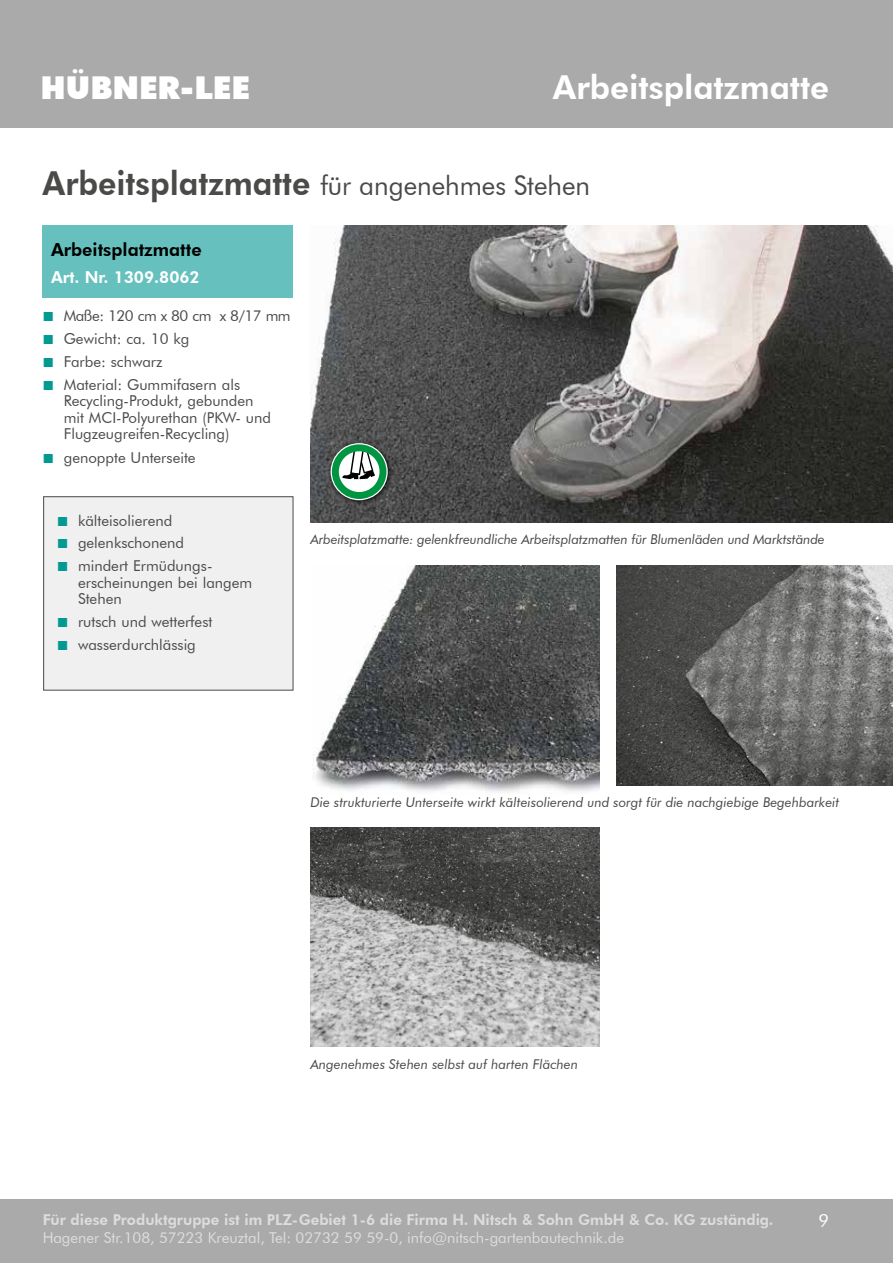
<style>
.page{position:relative;width:893px;height:1263px;background:#fff}
.page>*{position:absolute;margin:0;border:0;box-sizing:border-box;transform-origin:0 0}
.t1{font:800 33px "Futura BT";color:#fff}
.t2{font:900 31.5px "Futura BT";color:#fff}
.t3{font:27px "Futura BT";color:#4a4a49}
.t4{font:800 18px "Futura BT";color:#000}
.t5{font:18px "Futura BT";color:#fff}
.t6{font:800 16.5px "Futura BT";color:#fff}
.t7{font:15px/16.5px "Futura BT";color:#4a4a49}
.t8{font:800 15px "Futura BT";color:#fff}
.t9{font:15px "Futura BT";color:#fff}
.t10{font:15px "Futura BT";letter-spacing:-.03em;color:#4a4a49}
.t11{font:italic 13.5px "Futura BT";color:#4a4a49}
.s1{font-weight:800;font-size:33px}
.s2{font-family:"Arial";font-size:19.5px;color:#009a93}
</style>
<div class="page">
<div style="left:0;top:0;width:893px;height:128px;background:#aaa"></div>
<div style="left:0;top:1199px;width:893px;height:64px;background:#aaa"></div>
<div style="left:43px;top:225px;width:250px;height:73px;background:#66c1be"></div>
<img style="left:310px;top:225px;width:583px;height:298px">
<div style="left:327px;top:440px;width:67px;height:66px;background:#000;opacity:.75"></div>
<svg style="left:332px;top:444px;width:54px;height:55px"></svg>
<div style="left:44px;top:497px;width:249px;height:193px;background:#f0f0f0"></div>
<div style="left:43px;top:496px;width:250px;height:194px;border:1px solid #4a4a49"></div>
<img style="left:310px;top:827px;width:290px;height:220px">
<img style="left:617px;top:566px;width:276px;height:219px">
<img style="left:312px;top:566px;width:288px;height:226px">
<h2 class="t2" style="left:40px;top:69px;width:211px">HÜBNER-LEE</h2>
<h1 class="t1" style="left:553px;top:68px;width:278px">Arbeitsplatzmatte</h1>
<h3 class="t3" style="left:43px;top:169px;width:549px"><span class="s1">Arbeitsplatzmatte</span> für angenehmes Stehen</h3>
<p class="t4" style="left:51px;top:238px;width:152px">Arbeitsplatzmatte</p>
<p class="t6" style="left:51px;top:267px;width:150px">Art. Nr. 1309.8062</p>
<p class="t10" style="left:43px;top:307px;width:250px"><span class="s2">■</span> Maße: 120 cm x 80 cm x 8/17 mm</p>
<p class="t7" style="left:43px;top:330px;width:148px"><span class="s2">■</span> Gewicht: ca. 10 kg</p>
<p class="t7" style="left:43px;top:353px;width:122px"><span class="s2">■</span> Farbe: schwarz</p>
<p class="t7" style="left:64px;top:376px;width:209px;text-indent:-21px"><span class="s2">■</span> Material: Gummifasern als<br>Recycling-Produkt, gebunden mit MCI-Polyurethan (PKW- und<br>Flugzeugreifen-Recycling)</p>
<p class="t7" style="left:43px;top:449px;width:155px"><span class="s2">■</span> genoppte Unterseite</p>
<p class="t7" style="left:57px;top:512px;width:117px"><span class="s2">■</span> kälteisolierend</p>
<p class="t7" style="left:57px;top:535px;width:129px"><span class="s2">■</span> gelenkschonend</p>
<p class="t7" style="left:78px;top:557px;width:176px;text-indent:-21px"><span class="s2">■</span> mindert Ermüdungs&shy;erscheinungen bei langem<br>Stehen</p>
<p class="t7" style="left:57px;top:613px;width:157px"><span class="s2">■</span> rutsch und wetterfest</p>
<p class="t7" style="left:57px;top:636px;width:141px"><span class="s2">■</span> wasserdurchlässig</p>
<p class="t11" style="left:310px;top:531px;width:516px">Arbeitsplatzmatte: gelenkfreundliche Arbeitsplatzmatten für Blumenläden und Marktstände</p>
<p class="t11" style="left:310px;top:794px;width:530px">Die strukturierte Unterseite wirkt kälteisolierend und sorgt für die nachgiebige Begehbarkeit</p>
<p class="t11" style="left:310px;top:1055px;width:269px">Angenehmes Stehen selbst auf harten Flächen</p>
<p class="t8" style="left:43px;top:1210px;width:732px">Für diese Produktgruppe ist im PLZ-Gebiet 1-6 die Firma H. Nitsch &amp; Sohn GmbH &amp; Co. KG zuständig.</p>
<p class="t9" style="left:43px;top:1228px;width:583px">Hagener Str.108, 57223 Kreuztal, Tel: 02732 59 59-0, info@nitsch-gartenbautechnik.de</p>
<p class="t5" style="left:819px;top:1209px;width:12px">9</p>
</div>
